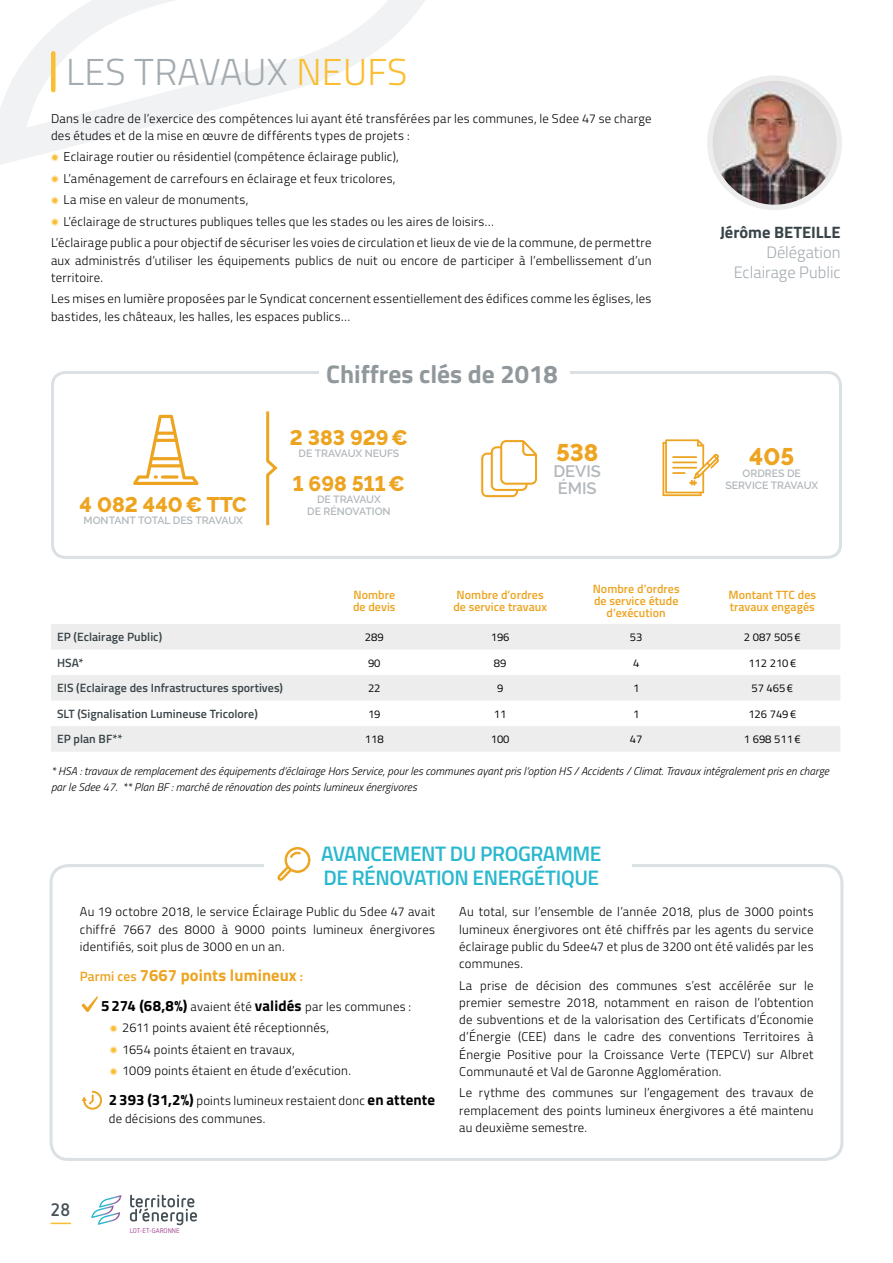
<style>
.page{position:relative;width:893px;height:1263px;background:#fff}
.page>*{position:absolute;margin:0;border:0;box-sizing:border-box;transform-origin:0 0}
.t1{font:300 37.5px "Titillium";letter-spacing:.01em;color:#a4acb1}
.t2{font:700 25.5px "Titillium";color:#91989c}
.t3{font:800 24px "Raleway";color:#eda421}
.t4{font:800 21.15px "Raleway";color:#eda421}
.t5{font:600 21px/24px "Titillium";letter-spacing:-.02em;color:#29b8ce}
.t6{font:800 21px "Raleway";color:#eda421}
.t7{font:700 18px "Netto OT";color:#445055}
.t8{font:700 16.5px "Titillium";letter-spacing:.005em;color:#eda421}
.t9{font:300 16.5px/19.8px "Titillium";color:#a4acb1;text-align:right}
.t10{font:700 16.5px "Titillium";color:#394448}
.t11{font:600 16.5px/16.5px "Raleway";color:#b2b8bc}
.t12{font:300 12.75px/17.2px "Titillium";letter-spacing:.02em;color:#000}
.t13{font:600 12px "Titillium";letter-spacing:.005em;color:#394448}
.t14{font:600 12px/12px "Titillium";letter-spacing:.005em;color:#eda421}
.t15{font:italic 300 11.25px/15px "Titillium";letter-spacing:.005em;color:#000}
.t16{font:11.25px "Titillium";color:#000}
.t17{font:600 10.5px/12px "Raleway";color:#b2b8bc;text-align:center}
.t18{font:6.9px "Netto OT";color:#9f368b}
.s1{color:#fabe32}
.s2{font-weight:600;font-size:13.5px}
.s3{font-weight:700;font-size:15px}
</style>
<div class="page">
<svg style="left:91px;top:1195px;width:30px;height:30px"></svg>
<svg style="left:130px;top:1195px;width:67px;height:30px"></svg>
<svg style="left:51px;top:1222px;width:19px;height:2px"></svg>
<svg style="left:0;top:0;width:425px;height:165px"></svg>
<div style="left:51px;top:371px;width:791px;height:188px;border:3px solid #dae0e3;border-radius:13px"></div>
<div style="left:50px;top:864px;width:793px;height:297px;border:3px solid #dae0e3;border-radius:17px"></div>
<div style="left:51px;top:53px;width:5px;height:37px;background:#fabe32"></div>
<img style="left:713px;top:81px;width:123px;height:123px">
<div style="left:707px;top:75px;width:135px;height:135px;border:5px solid #ededed;border-radius:50%"></div>
<div style="left:52px;top:154px;width:6px;height:7px;background:#fabe32;border-radius:50%"></div>
<div style="left:51px;top:154px;width:8px;height:7px;border:1px solid #fee8be;border-radius:50%"></div>
<svg style="left:53px;top:177px;width:4px;height:4px"></svg>
<div style="left:51px;top:175px;width:8px;height:8px;border:1px solid #fee8be;border-radius:50%"></div>
<div style="left:52px;top:197px;width:6px;height:7px;background:#fabe32;border-radius:50%"></div>
<div style="left:51px;top:197px;width:8px;height:7px;border:1px solid #fee8be;border-radius:50%"></div>
<svg style="left:53px;top:220px;width:4px;height:4px"></svg>
<div style="left:51px;top:218px;width:8px;height:8px;border:1px solid #fee8be;border-radius:50%"></div>
<div style="left:110px;top:1025px;width:7px;height:7px;background:#fabe32;border-radius:50%"></div>
<div style="left:110px;top:1025px;width:7px;height:7px;border:1px solid #fee8be;border-radius:50%"></div>
<div style="left:110px;top:1047px;width:7px;height:6px;background:#fabe32;border-radius:50%"></div>
<div style="left:110px;top:1046px;width:7px;height:8px;border:1px solid #fee8be;border-radius:50%"></div>
<div style="left:110px;top:1068px;width:7px;height:7px;background:#fabe32;border-radius:50%"></div>
<div style="left:110px;top:1068px;width:7px;height:7px;border:1px solid #fee8be;border-radius:50%"></div>
<svg style="left:51px;top:624px;width:789px;height:128px;fill:#ededed"></svg>
<div style="left:264px;top:845px;width:367px;height:50px;background:#fff"></div>
<svg style="left:277px;top:847px;width:34px;height:34px"></svg>
<svg style="left:266px;top:411px;width:12px;height:115px"></svg>
<svg style="left:662px;top:439px;width:57px;height:57px"></svg>
<svg style="left:480px;top:439px;width:58px;height:59px"></svg>
<svg style="left:133px;top:415px;width:66px;height:70px"></svg>
<div style="left:319px;top:354px;width:251px;height:38px;background:#fff"></div>
<svg style="left:81px;top:996px;width:17px;height:16px"></svg>
<svg style="left:82px;top:1091px;width:20px;height:19px"></svg>
<h1 class="t1" style="left:66px;top:45px;width:343px">LES TRAVAUX <span class="s1">NEUFS</span></h1>
<p class="t12" style="left:51px;top:109px;width:602px">Dans le cadre de l’exercice des compétences lui ayant été transférées par les communes, le Sdee 47 se charge des études et de la mise en œuvre de différents types de projets :</p>
<p class="t12" style="left:64px;top:148px;width:337px">Eclairage routier ou résidentiel (compétence éclairage public),</p>
<p class="t12" style="left:64px;top:169px;width:334px">L’aménagement de carrefours en éclairage et feux tricolores,</p>
<p class="t12" style="left:64px;top:191px;width:186px">La mise en valeur de monuments,</p>
<p class="t12" style="left:64px;top:212px;width:432px">L’éclairage de structures publiques telles que les stades ou les aires de loisirs…</p>
<p class="t12" style="left:51px;top:234px;width:602px">L’éclairage public a pour objectif de sécuriser les voies de circulation et lieux de vie de la commune, de permettre</p>
<p class="t12" style="left:51px;top:251px;width:602px">aux administrés d’utiliser les équipements publics de nuit ou encore de participer à l’embellissement d’un territoire.</p>
<p class="t12" style="left:51px;top:290px;width:602px">Les mises en lumière proposées par le Syndicat concernent essentiellement des édifices comme les églises, les bastides, les châteaux, les halles, les espaces publics…</p>
<h2 class="t2" style="left:326px;top:354px;width:233px">Chiffres clés de 2018</h2>
<h3 class="t6" style="left:290px;top:426px;width:120px">2 383 929€</h3>
<p class="t17" style="left:299px;top:448px;width:102px">DE TRAVAUX NEUFS</p>
<h3 class="t6" style="left:293px;top:472px;width:114px">1 698 511€</h3>
<p class="t17" style="left:317px;top:493px;width:65px">DE TRAVAUX</p>
<h3 class="t4" style="left:80px;top:492px;width:169px">4 082 440€ TTC</h3>
<p class="t17" style="left:307px;top:505px;width:85px">DE RÉNOVATION</p>
<p class="t17" style="left:84px;top:514px;width:161px">MONTANT TOTAL DES TRAVAUX</p>
<h3 class="t3" style="left:556px;top:439px;width:44px">538</h3>
<p class="t11" style="left:553px;top:463px;width:49px">DEVIS<br>ÉMIS</p>
<p class="t10" style="left:720px;top:219px;width:122px">Jérôme BETEILLE</p>
<p class="t9" style="left:734px;top:241px;width:108px">Délégation<br>Eclairage Public</p>
<h3 class="t3" style="left:749px;top:443px;width:46px">405</h3>
<p class="t17" style="left:725px;top:468px;width:94px">ORDRES DE<br>SERVICE TRAVAUX</p>
<p class="t14" style="left:353px;top:588px;width:44px">Nombre de devis</p>
<p class="t14" style="left:453px;top:588px;width:95px">Nombre d’ordres de service travaux</p>
<p class="t14" style="left:593px;top:582px;width:89px;text-align:center">Nombre d’ordres de service étude d’exécution</p>
<p class="t14" style="left:728px;top:588px;width:89px">Montant TTC des travaux engagés</p>
<p class="t13" style="left:57px;top:628px;width:107px">EP (Eclairage Public)</p>
<p class="t16" style="left:365px;top:629px;width:20px">289</p>
<p class="t16" style="left:491px;top:629px;width:20px">196</p>
<p class="t16" style="left:630px;top:629px;width:14px">53</p>
<p class="t16" style="left:744px;top:629px;width:58px">2 087 505€</p>
<p class="t13" style="left:57px;top:654px;width:28px">HSA*</p>
<p class="t16" style="left:368px;top:654px;width:14px">90</p>
<p class="t16" style="left:494px;top:654px;width:14px">89</p>
<p class="t16" style="left:633px;top:654px;width:8px">4</p>
<p class="t16" style="left:748px;top:654px;width:49px">112 210€</p>
<p class="t13" style="left:57px;top:679px;width:227px">EIS (Eclairage des Infrastructures sportives)</p>
<p class="t16" style="left:368px;top:680px;width:14px">22</p>
<p class="t16" style="left:497px;top:680px;width:8px">9</p>
<p class="t16" style="left:633px;top:680px;width:8px">1</p>
<p class="t16" style="left:751px;top:680px;width:43px">57 465€</p>
<p class="t13" style="left:57px;top:705px;width:202px">SLT (Signalisation Lumineuse Tricolore)</p>
<p class="t16" style="left:368px;top:705px;width:14px">19</p>
<p class="t16" style="left:494px;top:705px;width:14px">11</p>
<p class="t16" style="left:633px;top:705px;width:8px">1</p>
<p class="t16" style="left:748px;top:705px;width:49px">126 749€</p>
<p class="t13" style="left:57px;top:730px;width:67px">EP plan BF**</p>
<p class="t16" style="left:365px;top:731px;width:20px">118</p>
<p class="t16" style="left:491px;top:731px;width:20px">100</p>
<p class="t16" style="left:630px;top:731px;width:14px">47</p>
<p class="t16" style="left:744px;top:731px;width:58px">1 698 511€</p>
<p class="t15" style="left:51px;top:763px;width:780px">* HSA : travaux de remplacement des équipements d’éclairage Hors Service, pour les communes ayant pris l’option HS / Accidents / Climat. Travaux intégralement pris en charge par le Sdee 47. ** Plan BF : marché de rénovation des points lumineux énergivores</p>
<h3 class="t5" style="left:321px;top:841px;width:282px">AVANCEMENT DU PROGRAMME<br>DE RÉNOVATION ENERGÉTIQUE</h3>
<p class="t12" style="left:459px;top:903px;width:356px;text-align:justify">Au total, sur l’ensemble de l’année 2018, plus de 3000 points lumineux énergivores ont été chiffrés par les agents du service éclairage public du Sdee47 et plus de 3200 ont été validés par les communes.</p>
<p class="t12" style="left:459px;top:976px;width:356px;text-align:justify">La prise de décision des communes s’est accélérée sur le premier semestre 2018, notamment en raison de l’obtention de subventions et de la valorisation des Certificats d’Économie d’Énergie (CEE) dans le cadre des conventions Territoires à Énergie Positive pour la Croissance Verte (TEPCV) sur Albret Communauté et Val de Garonne Agglomération.</p>
<p class="t12" style="left:459px;top:1084px;width:356px;text-align:justify">Le rythme des communes sur l’engagement des travaux de remplacement des points lumineux énergivores a été maintenu au deuxième semestre.</p>
<p class="t12" style="left:80px;top:903px;width:357px;text-align:justify">Au 19 octobre 2018, le service Éclairage Public du Sdee 47 avait chiffré 7667 des 8000 à 9000 points lumineux énergivores identifiés, soit plus de 3000 en un an.</p>
<p class="t8" style="left:80px;top:962px;width:225px"><span class="s2">Parmi ces</span> 7667 points lumineux <span class="s2">:</span></p>
<p class="t12" style="left:122px;top:995px;width:291px;line-height:21.5px;text-indent:-21px"><span class="s3">5274 (68,8%)</span> avaient été <span class="s3">validés</span> par les communes :<br>2611 points avaient été réceptionnés,<br>1654 points étaient en travaux,<br>1009 points étaient en étude d’exécution.</p>
<p class="t12" style="left:109px;top:1092px;width:328px"><span class="s3">2393 (31,2%)</span> points lumineux restaient donc <span class="s3">en attente </span>de décisions des communes.</p>
<h3 class="t7" style="left:51px;top:1198px;width:21px">28</h3>
<p class="t18" style="left:130px;top:1226px;width:51px">LOT-ET-GARONNE</p>
</div>
